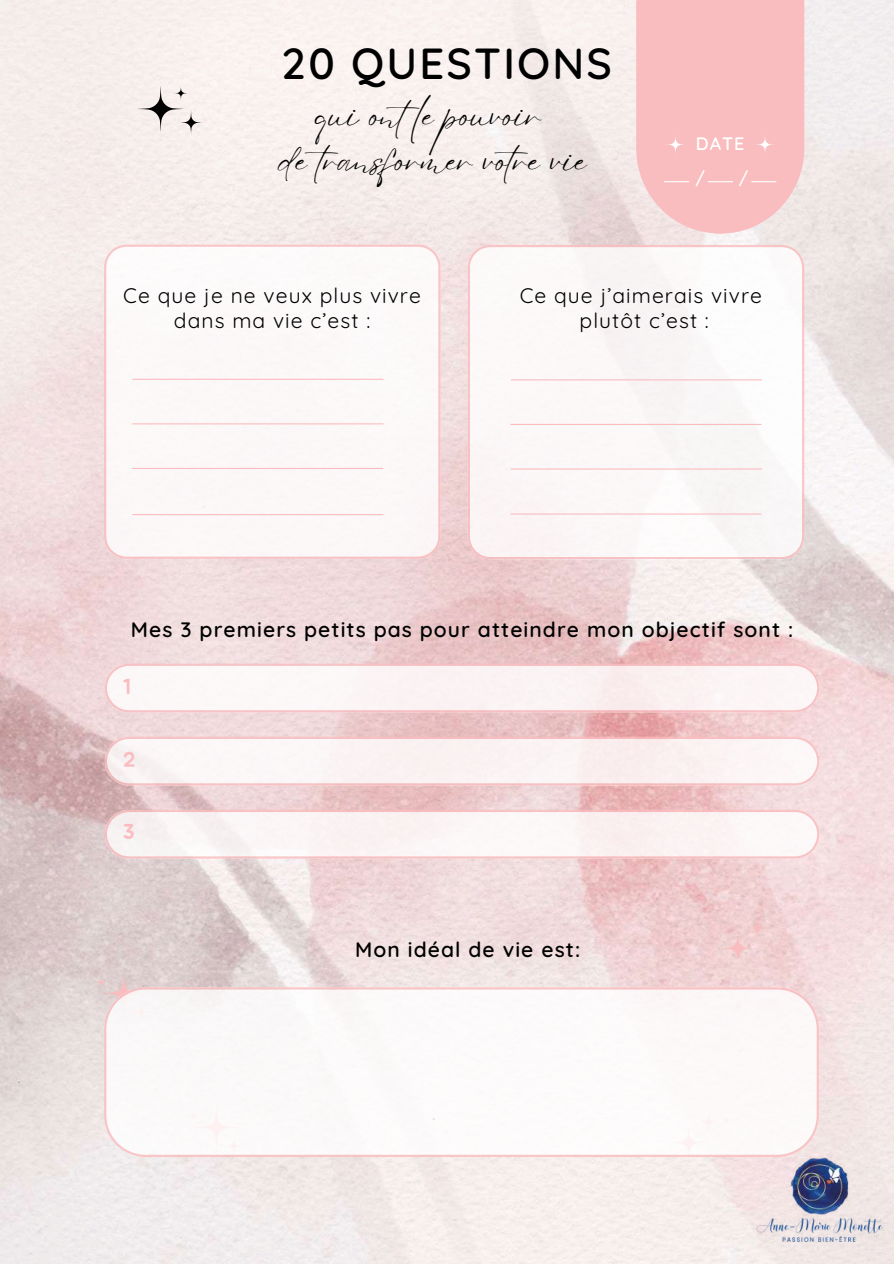
<style>
.page{position:relative;width:894px;height:1264px;background:#fff}
.page>*{position:absolute;margin:0;border:0;box-sizing:border-box;transform-origin:0 0}
.t1{font:600 43.5px "Quicksand";letter-spacing:.05em;color:#000}
.t2{font:34.5px/45px "Eyesome Script";color:#000;text-align:center}
.t3{font:21px/24.8px "Quicksand";letter-spacing:.05em;color:#000;text-align:center}
.t4{font:600 21px "Quicksand";letter-spacing:.05em;color:#000}
.t5{font:21px "Jua";color:#fabdbf}
.t6{font:600 18px "Quicksand";color:#fff}
.t7{font:600 17.25px "Quicksand";color:#fff}
</style>
<div class="page">
<img style="left:0;top:0;width:893px;height:1263px">
<svg style="left:467px;top:245px;width:337px;height:314px"></svg>
<svg style="left:104px;top:244px;width:336px;height:314px"></svg>
<hr style="left:510px;top:513px;width:251px;height:1px;background:#fabdbf">
<hr style="left:511px;top:468px;width:250px;height:1px;background:#fabdbf">
<hr style="left:510px;top:424px;width:251px;height:1px;background:#fabdbf">
<hr style="left:511px;top:379px;width:250px;height:1px;background:#fabdbf">
<hr style="left:133px;top:514px;width:250px;height:1px;background:#fabdbf">
<hr style="left:132px;top:468px;width:251px;height:1px;background:#fabdbf">
<hr style="left:133px;top:423px;width:250px;height:1px;background:#fabdbf">
<hr style="left:133px;top:379px;width:250px;height:1px;background:#fabdbf">
<div style="left:98px;top:968px;width:51px;height:50px;background:#dccfce;border-radius:50%"></div>
<svg style="left:94px;top:974px;width:14px;height:15px"></svg>
<svg style="left:717px;top:916px;width:52px;height:51px"></svg>
<svg style="left:636px;top:0;width:168px;height:234px"></svg>
<svg style="left:134px;top:82px;width:70px;height:54px"></svg>
<svg style="left:669px;top:1156px;width:51px;height:5px"></svg>
<svg style="left:105px;top:663px;width:714px;height:49px"></svg>
<svg style="left:105px;top:736px;width:714px;height:49px"></svg>
<svg style="left:105px;top:809px;width:714px;height:49px"></svg>
<img style="left:743px;top:1144px;width:150px;height:112px">
<svg style="left:104px;top:987px;width:714px;height:169px"></svg>
<h1 class="t1" style="left:281px;top:36px;width:332px">20 QUESTIONS</h1>
<h2 class="t2" style="left:280px;top:94px;width:308px">qui ontle pouvoir<br>de transformer votre vie</h2>
<p class="t6" style="left:695px;top:132px;width:50px">DATE</p>
<p class="t7" style="left:695px;top:167px;width:11px">/</p>
<p class="t7" style="left:738px;top:167px;width:11px">/</p>
<p class="t3" style="left:123px;top:283px;width:299px">Ce que je ne veux plus vivre dans ma vie c’est :</p>
<p class="t3" style="left:519px;top:283px;width:244px">Ce que j’aimerais vivre plutôt c’est :</p>
<p class="t4" style="left:131px;top:616px;width:663px">Mes 3 premiers petits pas pour atteindre mon objectif sont :</p>
<p class="t5" style="left:123px;top:677px;width:10px">1</p>
<p class="t5" style="left:123px;top:750px;width:14px">2</p>
<p class="t5" style="left:123px;top:822px;width:13px">3</p>
<p class="t4" style="left:355px;top:936px;width:226px">Mon idéal de vie est:</p>
</div>
